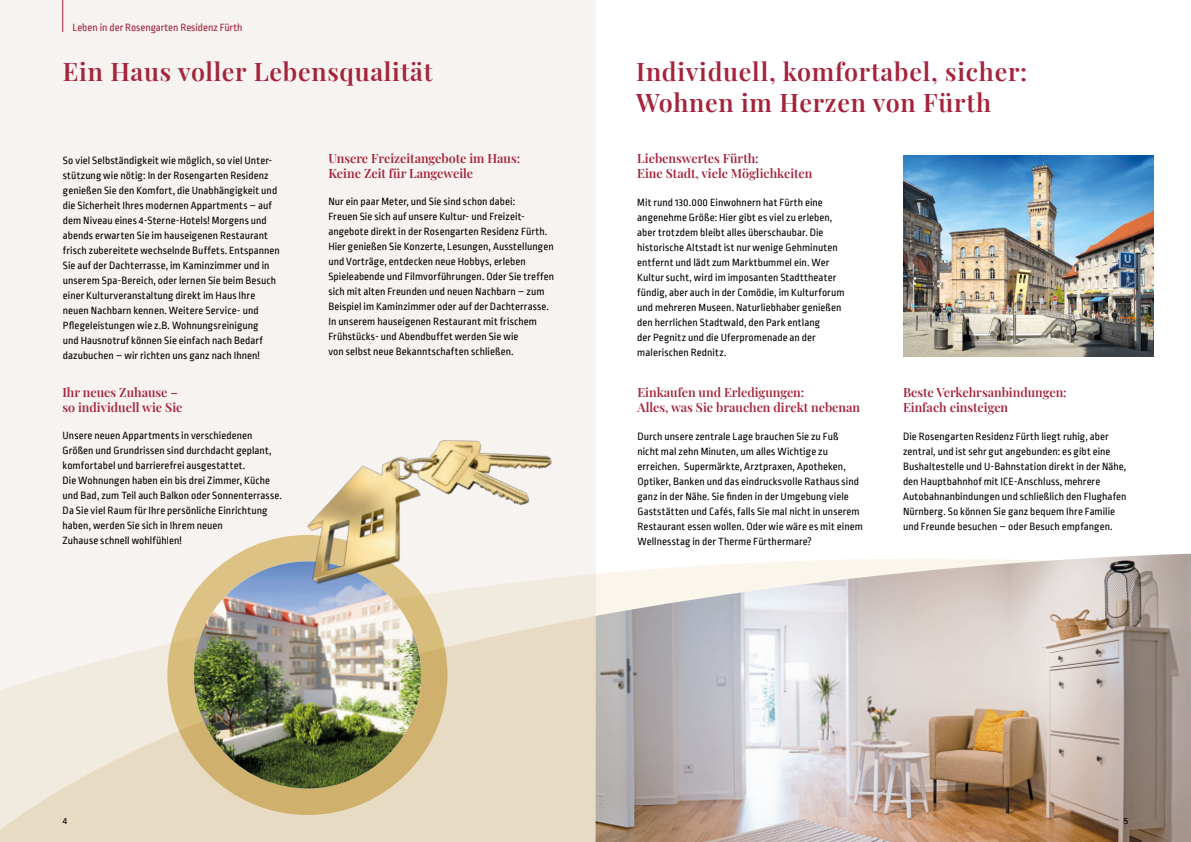
<style>
.page{position:relative;width:1191px;height:842px;background:#fff}
.page>*{position:absolute;margin:0;border:0;box-sizing:border-box;transform-origin:0 0}
.t1{font:600 25px/30.7px "Playfair Display";letter-spacing:.03em;color:#a5233b}
.t2{font:600 12.5px/15px "Playfair Display";color:#a5233b}
.t3{font:11px/15px "Ropa Sans";letter-spacing:.005em;color:#000}
.t4{font:11px "Ropa Sans";color:#a5233b}
.t5{font:10px "Ropa Sans";color:#000}
</style>
<div class="page">
<div style="left:0;top:0;width:595px;height:842px;background:#f6f3f1"></div>
<svg style="left:0;top:543px;width:1191px;height:299px;fill:#e8dbc4"></svg>
<img style="left:595px;top:554px;width:596px;height:288px">
<hr style="left:62px;top:0;width:1px;height:32px;background:#a5233b">
<img style="left:903px;top:156px;width:250px;height:201px">
<svg style="left:167px;top:535px;width:280px;height:280px;background:#d2b675"></svg>
<img style="left:194px;top:561px;width:227px;height:227px;border-radius:114px">
<img style="left:281px;top:440px;width:290px;height:152px">
<p class="t4" style="left:73px;top:22px;width:171px">Leben in der Rosengarten Residenz Fürth</p>
<h1 class="t1" style="left:63px;top:58px;width:371px">Ein Haus voller Lebensqualität</h1>
<p class="t3" style="left:63px;top:153px;width:218px">So viel Selbständigkeit wie möglich, so viel Unter&shy;stützung wie nötig: In der Rosengarten Residenz genießen Sie den Komfort, die Unabhängigkeit und die Sicherheit Ihres modernen Appartments – auf dem Niveau eines 4-Sterne-Hotels! Morgens und abends erwarten Sie im hauseigenen Restaurant frisch zubereitete wechselnde Buffets. Entspannen Sie auf der Dachterrasse, im Kaminzimmer und in unserem Spa-Bereich, oder lernen Sie beim Besuch einer Kulturveranstaltung direkt im Haus Ihre neuen Nachbarn kennen. Weitere Service- und Pflegeleistungen wie z.B. Wohnungsreinigung<br>und Hausnotruf können Sie einfach nach Bedarf dazubuchen – wir richten uns ganz nach Ihnen!</p>
<p class="t2" style="left:62px;top:386px;width:122px">Ihr neues Zuhause – so individuell wie Sie</p>
<p class="t3" style="left:63px;top:428px;width:221px">Unsere neuen Appartments in verschiedenen Größen und Grundrissen sind durchdacht geplant, komfortabel und barrierefrei ausgestattet.<br>Die Wohnungen haben ein bis drei Zimmer, Küche und Bad, zum Teil auch Balkon oder Sonnenterrasse.<br>Da Sie viel Raum für Ihre persönliche Einrichtung haben, werden Sie sich in Ihrem neuen<br>Zuhause schnell wohlfühlen!</p>
<p class="t2" style="left:328px;top:152px;width:193px">Unsere Freizeitangebote im Haus:<br>Keine Zeit für Langeweile</p>
<p class="t3" style="left:328px;top:194px;width:227px">Nur ein paar Meter, und Sie sind schon dabei:<br>Freuen Sie sich auf unsere Kultur- und Freizeit&shy;angebote direkt in der Rosengarten Residenz Fürth.<br>Hier genießen Sie Konzerte, Lesungen, Ausstellungen und Vorträge, entdecken neue Hobbys, erleben Spieleabende und Filmvorführungen. Oder Sie treffen sich mit alten Freunden und neuen Nachbarn – zum Beispiel im Kaminzimmer oder auf der Dachterrasse.<br>In unserem hauseigenen Restaurant mit frischem Frühstücks- und Abendbuffet werden Sie wie<br>von selbst neue Bekanntschaften schließen.</p>
<h1 class="t1" style="left:636px;top:58px;width:393px">Individuell, komfortabel, sicher:<br>Wohnen im Herzen von Fürth</h1>
<p class="t2" style="left:637px;top:152px;width:177px">Liebenswertes Fürth:<br>Eine Stadt, viele Möglichkeiten</p>
<p class="t3" style="left:637px;top:195px;width:209px">Mit rund 130.000 Einwohnern hat Fürth eine angenehme Größe: Hier gibt es viel zu erleben, aber trotzdem bleibt alles überschaubar. Die historische Altstadt ist nur wenige Gehminuten entfernt und lädt zum Marktbummel ein. Wer Kultur sucht, wird im imposanten Stadttheater fündig, aber auch in der Comödie, im Kulturforum und mehreren Museen. Naturliebhaber genießen den herrlichen Stadtwald, den Park entlang<br>der Pegnitz und die Uferpromenade an der malerischen Rednitz.</p>
<p class="t2" style="left:637px;top:386px;width:224px">Einkaufen und Erledigungen:<br>Alles, was Sie brauchen direkt nebenan</p>
<p class="t3" style="left:637px;top:429px;width:227px">Durch unsere zentrale Lage brauchen Sie zu Fuß<br>nicht mal zehn Minuten, um alles Wichtige zu erreichen. Supermärkte, Arztpraxen, Apotheken, Optiker, Banken und das eindrucksvolle Rathaus sind ganz in der Nähe. Sie finden in der Umgebung viele Gaststätten und Cafés, falls Sie mal nicht in unserem Restaurant essen wollen. Oder wie wäre es mit einem Wellnesstag in der Therme Fürthermare?</p>
<p class="t2" style="left:903px;top:386px;width:165px">Beste Verkehrsanbindungen:<br>Einfach einsteigen</p>
<p class="t3" style="left:903px;top:429px;width:225px">Die Rosengarten Residenz Fürth liegt ruhig, aber zentral, und ist sehr gut angebunden: es gibt eine Bushaltestelle und U-Bahnstation direkt in der Nähe, den Hauptbahnhof mit ICE-Anschluss, mehrere Autobahnanbindungen und schließlich den Flughafen Nürnberg. So können Sie ganz bequem Ihre Familie und Freunde besuchen – oder Besuch empfangen.</p>
<p class="t5" style="left:63px;top:816px;width:6px">4</p>
<p class="t5" style="left:1123px;top:816px;width:6px">5</p>
</div>
